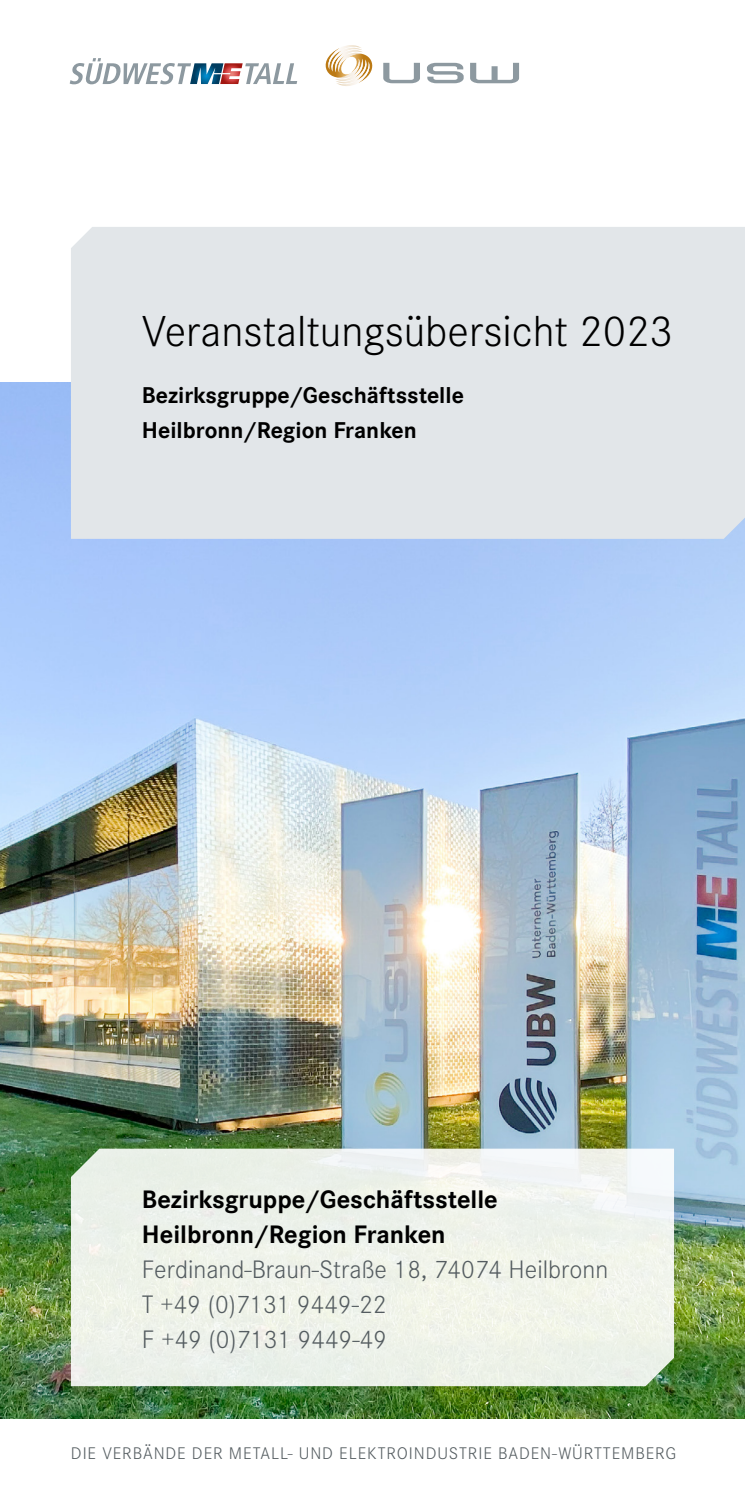
<style>
.page{position:relative;width:745px;height:1489px;background:#fff}
.page>*{position:absolute;margin:0;border:0;box-sizing:border-box;transform-origin:0 0}
.t1{font:300 45px "Corporate S";color:#000}
.t2{font:300 26.25px/35px "Corporate S";color:#545c60}
.t3{font:700 26.25px/35px "Corporate S";color:#000}
.t4{font:700 23.75px/35px "Corporate S";color:#000}
.t5{font:300 17.5px "Corporate S";letter-spacing:.05em;color:#545c60}
</style>
<div class="page">
<img style="left:0;top:383px;width:744px;height:1034px">
<div style="left:71px;top:227px;width:673px;height:312px;background:#e2e6e9"></div>
<svg style="left:70px;top:58px;width:227px;height:26px"></svg>
<svg style="left:427px;top:63px;width:36px;height:20px"></svg>
<svg style="left:470px;top:63px;width:48px;height:20px"></svg>
<svg style="left:325px;top:45px;width:94px;height:41px"></svg>
<svg style="left:71px;top:1148px;width:602px;height:237px;background:#edf1e9"></svg>
<h1 class="t1" style="left:142px;top:301px;width:532px">Veranstaltungsübersicht 2023</h1>
<p class="t4" style="left:142px;top:376px;width:323px">Bezirksgruppe/Geschäftsstelle<br>Heilbronn/Region Franken</p>
<p class="t3" style="left:142px;top:1180px;width:357px">Bezirksgruppe/Geschäftsstelle<br>Heilbronn/Region Franken</p>
<p class="t2" style="left:142px;top:1250px;width:467px">Ferdinand-Braun-Straße 18, 74074 Heilbronn<br>T +49 (0)7131 9449-22<br>F +49 (0)7131 9449-49</p>
<p class="t5" style="left:71px;top:1441px;width:606px">DIE VERBÄNDE DER METALL- UND ELEKTROINDUSTRIE BADEN-WÜRTTEMBERG</p>
</div>
